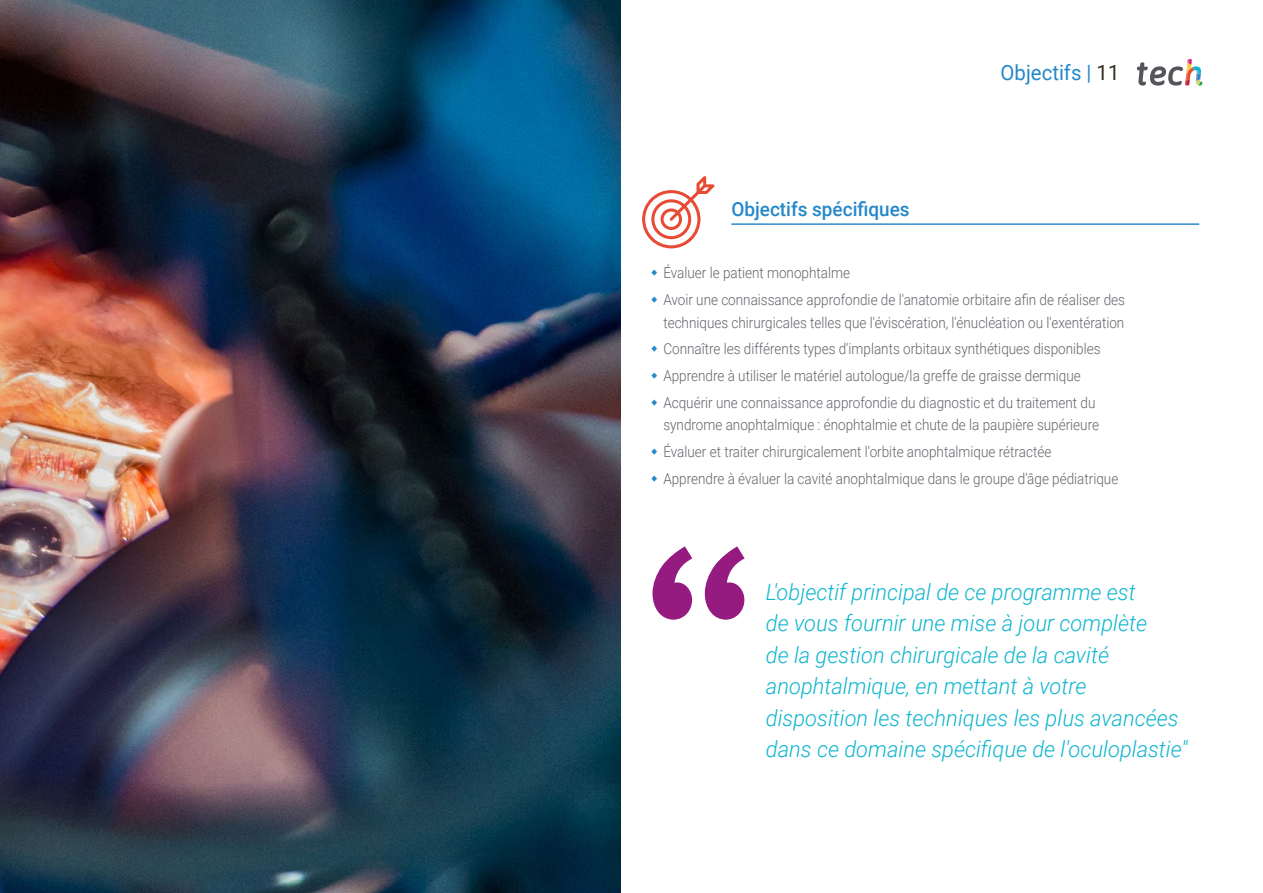
<style>
.page{position:relative;width:1263px;height:893px;background:#fff}
.page>*{position:absolute;margin:0;border:0;box-sizing:border-box;transform-origin:0 0}
.t1{font:italic 300 22.5px/31.5px "Roboto";color:#0fb6cf}
.t2{font:21px "Roboto";color:#2488c9}
.t3{font:500 19.5px "Roboto";color:#2488c9}
.t4{font:300 15px/26.7px "Roboto";color:#61646a;scale:.9 1}
.s1{color:#312e20}
</style>
<div class="page">
<img style="left:0;top:0;width:621px;height:893px">
<svg style="left:1137px;top:59px;width:65px;height:27px"></svg>
<svg style="left:642px;top:176px;width:72px;height:72px"></svg>
<hr style="left:731px;top:224px;width:468px;height:1px;background:#2488c9">
<svg style="left:652px;top:546px;width:93px;height:74px"></svg>
<h3 class="t3" style="left:731px;top:195px;width:180px">Objectifs spécifiques</h3>
<h2 class="t2" style="left:1000px;top:57px;width:120px">Objectifs | <span class="s1">11</span></h2>
<p class="t4" style="left:663px;top:259px;width:514px">Évaluer le patient monophtalme<br>Avoir une connaissance approfondie de l'anatomie orbitaire afin de réaliser des</p>
<p class="t4" style="left:663px;top:308px;width:514px">techniques chirurgicales telles que l'éviscération, l'énucléation ou l'exentération Connaître les différents types d'implants orbitaux synthétiques disponibles Apprendre à utiliser le matériel autologue/la greffe de graisse dermique Acquérir une connaissance approfondie du diagnostic et du traitement du</p>
<p class="t4" style="left:663px;top:411px;width:507px">syndrome anophtalmique : énophtalmie et chute de la paupière supérieure<br>Évaluer et traiter chirurgicalement l'orbite anophtalmique rétractée<br>Apprendre à évaluer la cavité anophtalmique dans le groupe d'âge pédiatrique</p>
<p class="t1" style="left:766px;top:575px;width:423px">L'objectif principal de ce programme est<br>de vous fournir une mise à jour complète<br>de la gestion chirurgicale de la cavité anophtalmique, en mettant à votre disposition les techniques les plus avancées dans ce domaine spécifique de l'oculoplastie"</p>
</div>
